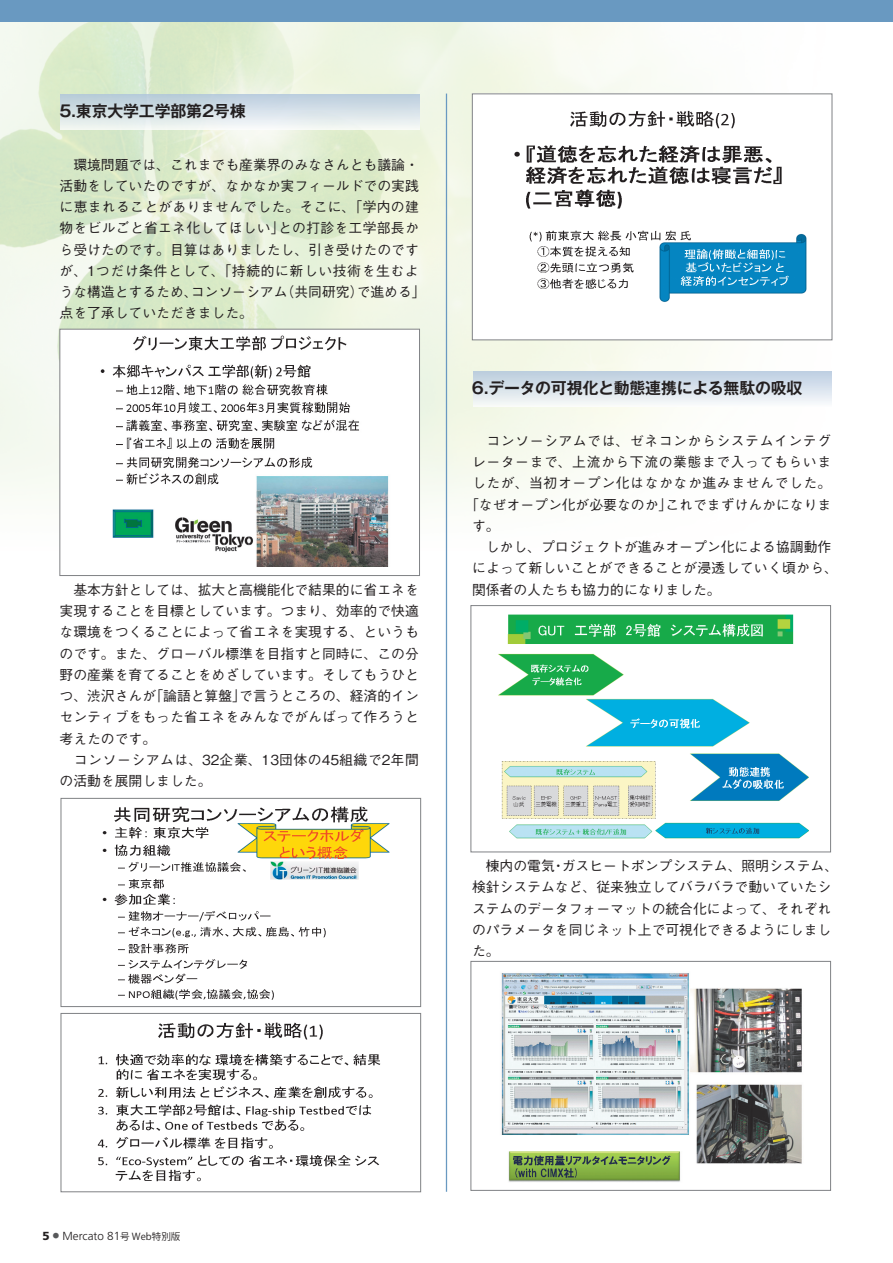
<style>
.page{position:relative;width:893px;height:1263px;background:#fff}
.page>*{position:absolute;margin:0;border:0;box-sizing:border-box;transform-origin:0 0}
.t1{font:700 15.9px "Gothic MB101 Pro De";letter-spacing:-.015em;color:#231f20}
.t2{font:500 13.8px/21.3px "Gothic BBB Pro";color:#231f20}
.t3{font:500 13.8px "Gothic BBB Pro";letter-spacing:.045em;color:#231f20}
.t4{font:300 11.7px "Frutiger LT";color:#231f20}
.s1{font-family:"Futo Go B101 Pro";font-weight:700;font-size:6.45px;color:#57585a}
.s2{font-family:"Koz Go Pro";font-weight:400;font-size:9.6px}
</style>
<div class="page">
<img style="left:0;top:21px;width:854px;height:535px">
<div style="left:0;top:0;width:893px;height:21px;background:#6999c1"></div>
<div style="left:61px;top:94px;width:359px;height:36px;background:linear-gradient(to bottom,#b8cbdb,#f4f8f5)"></div>
<div style="left:473px;top:371px;width:359px;height:36px;background:linear-gradient(to bottom,#bbcddf,#f8fafa)"></div>
<hr style="left:446px;top:94px;width:1px;height:1098px;background:#6999c1">
<div style="left:60px;top:329px;width:359px;height:246px;background:#fff"></div>
<img style="left:100px;top:335px;width:289px;height:231px">
<div style="left:60px;top:329px;width:360px;height:247px;border:1px solid #808285"></div>
<img style="left:102px;top:806px;width:288px;height:194px">
<div style="left:61px;top:798px;width:360px;height:209px;border:1px solid #808285"></div>
<img style="left:97px;top:1022px;width:284px;height:160px">
<div style="left:61px;top:1013px;width:360px;height:179px;border:1px solid #808285"></div>
<div style="left:472px;top:94px;width:360px;height:246px;background:#fff"></div>
<img style="left:514px;top:110px;width:293px;height:192px">
<div style="left:472px;top:94px;width:360px;height:246px;border:1px solid #808285"></div>
<img style="left:498px;top:614px;width:311px;height:225px">
<div style="left:471px;top:605px;width:360px;height:247px;border:1px solid #808285"></div>
<img style="left:501px;top:973px;width:301px;height:209px">
<div style="left:471px;top:961px;width:360px;height:230px;border:1px solid #808285"></div>
<p class="t1" style="left:59px;top:98px;width:188px">5.東京大学工学部第2号棟</p>
<p class="t2" style="left:60px;top:152px;width:368px">　環境問題では、これまでも産業界のみなさんとも議論・活動をしていたのですが、なかなか実フィールドでの実践に恵まれることがありませんでした。そこに、「学内の建物をビルごと省エネ化してほしい」との打診を工学部長から受けたのです。目算はありましたし、引き受けたのですが、1つだけ条件として、「持続的に新しい技術を生むような構造とするため、コンソーシアム（共同研究）で進める」点を了承していただきました。</p>
<p class="t2" style="left:60px;top:577px;width:361px;text-align:justify">　基本方針としては、拡大と高機能化で結果的に省エネを実現することを目標としています。つまり、効率的で快適な環境をつくることによって省エネを実現する、というものです。また、グローバル標準を目指すと同時に、この分野の産業を育てることをめざしています。そしてもうひとつ、渋沢さんが「論語と算盤」で言うところの、経済的インセンティブをもった省エネをみんなでがんばって作ろうと考えたのです。</p>
<p class="t2" style="left:60px;top:747px;width:361px">　コンソーシアムは、32企業、13団体の45組織で2年間の活動を展開しました。</p>
<p class="t1" style="left:472px;top:374px;width:332px">6.データの可視化と動態連携による無駄の吸収</p>
<p class="t3" style="left:472px;top:430px;width:361px">　コンソーシアムでは、ゼネコンからシステムインテグ</p>
<p class="t3" style="left:472px;top:451px;width:361px">レーターまで、上流から下流の業態まで入ってもらいま</p>
<p class="t3" style="left:472px;top:472px;width:361px">したが、当初オープン化はなかなか進みませんでした。</p>
<p class="t2" style="left:465px;top:492px;width:368px">「なぜオープン化が必要なのか」これでまずけんかになりま</p>
<p class="t2" style="left:472px;top:513px;width:29px">す。</p>
<p class="t2" style="left:472px;top:535px;width:367px">　しかし、プロジェクトが進みオープン化による協調動作によって新しいことができることが浸透していく頃から、関係者の人たちも協力的になりました。</p>
<p class="t2" style="left:472px;top:854px;width:368px">　棟内の電気・ガスヒートポンプシステム、照明システム、検針システムなど、従来独立してバラバラで動いていたシステムのデータフォーマットの統合化によって、それぞれのパラメータを同じネット上で可視化できるようにしました。</p>
<p class="t4" style="left:53px;top:1229px;width:129px"><span class="s1">●</span> Mercato 81<span class="s2">号 Web特別版</span></p>
</div>
